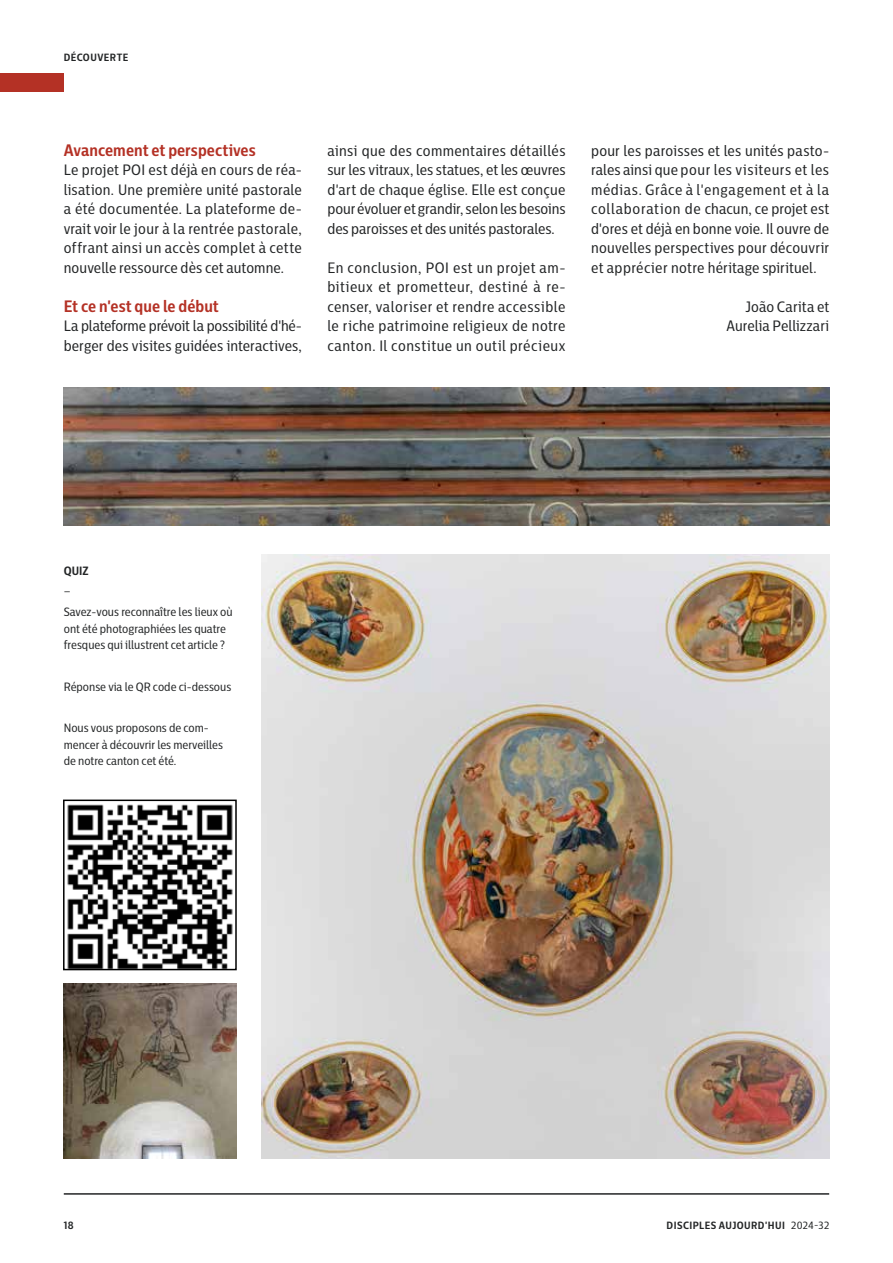
<style>
.page{position:relative;width:893px;height:1263px;background:#fff}
.page>*{position:absolute;margin:0;border:0;box-sizing:border-box;transform-origin:0 0}
.t1{font:700 16.5px "Centrale Sans Cnd";letter-spacing:.005em;color:#b43125}
.t2{font:15px/19.5px "Centrale Sans Cnd";letter-spacing:.005em;color:#232526;text-align:justify}
.t3{font:12px/16.5px "Centrale Sans Cnd";color:#232526}
.t4{font:700 12px "Centrale Sans Cnd";color:#232526}
.t5{font:700 10.5px "Centrale Sans Cnd";letter-spacing:.045em;color:#232526}
.s1{font-weight:400}
</style>
<div class="page">
<hr style="left:64px;top:1193px;width:765px;height:2px;background:#232526">
<div style="left:0;top:73px;width:64px;height:18px;background:#b43125"></div>
<img style="left:261px;top:554px;width:568px;height:605px">
<img style="left:64px;top:983px;width:172px;height:176px">
<img style="left:64px;top:387px;width:765px;height:138px">
<img style="left:67px;top:804px;width:166px;height:163px">
<div style="left:63px;top:799px;width:174px;height:171px;border:2px solid #000"></div>
<p class="t5" style="left:64px;top:51px;width:66px">DÉCOUVERTE</p>
<p class="t1" style="left:64px;top:139px;width:193px">Avancement et perspectives</p>
<p class="t2" style="left:64px;top:160px;width:240px">Le projet POI est déjà en cours de réa&shy;lisation. Une première unité pastorale a été documentée. La plateforme de&shy;vrait voir le jour à la rentrée pastorale, offrant ainsi un accès complet à cette nouvelle ressource dès cet automne.</p>
<p class="t1" style="left:64px;top:295px;width:157px">Et ce n'est que le début</p>
<p class="t2" style="left:64px;top:316px;width:240px">La plateforme prévoit la possibilité d'hé&shy;berger des visites guidées interactives,</p>
<p class="t2" style="left:327px;top:140px;width:240px">ainsi que des commentaires détaillés sur les vitraux, les statues, et les œuvres d'art de chaque église. Elle est conçue pour évoluer et grandir, selon les besoins des paroisses et des unités pastorales.</p>
<p class="t2" style="left:327px;top:257px;width:240px">En conclusion, POI est un projet am&shy;bitieux et prometteur, destiné à re&shy;censer, valoriser et rendre accessible le riche patrimoine religieux de notre canton. Il constitue un outil précieux</p>
<p class="t2" style="left:591px;top:140px;width:240px">pour les paroisses et les unités pasto&shy;rales ainsi que pour les visiteurs et les médias. Grâce à l'engagement et à la collaboration de chacun, ce projet est d'ores et déjà en bonne voie. Il ouvre de nouvelles perspectives pour découvrir et apprécier notre héritage spirituel.</p>
<p class="t2" style="left:727px;top:296px;width:104px;text-align:right">João Carita et<br>Aurelia Pellizzari</p>
<p class="t4" style="left:64px;top:563px;width:26px">QUIZ</p>
<p class="t3" style="left:64px;top:580px;width:170px;line-height:20.7px">–<br>Savez-vous reconnaître les lieux où</p>
<p class="t3" style="left:64px;top:620px;width:164px">ont été photographiées les quatre fresques qui illustrent cet article ?</p>
<p class="t3" style="left:64px;top:678px;width:169px">Réponse via le QR code ci-dessous</p>
<p class="t3" style="left:64px;top:719px;width:161px">Nous vous proposons de com&shy;mencer à découvrir les merveilles de notre canton cet été.</p>
<p class="t5" style="left:64px;top:1219px;width:11px">18</p>
<p class="t5" style="left:667px;top:1219px;width:164px">DISCIPLES AUJOURD'HUI <span class="s1">2024-32</span></p>
</div>
